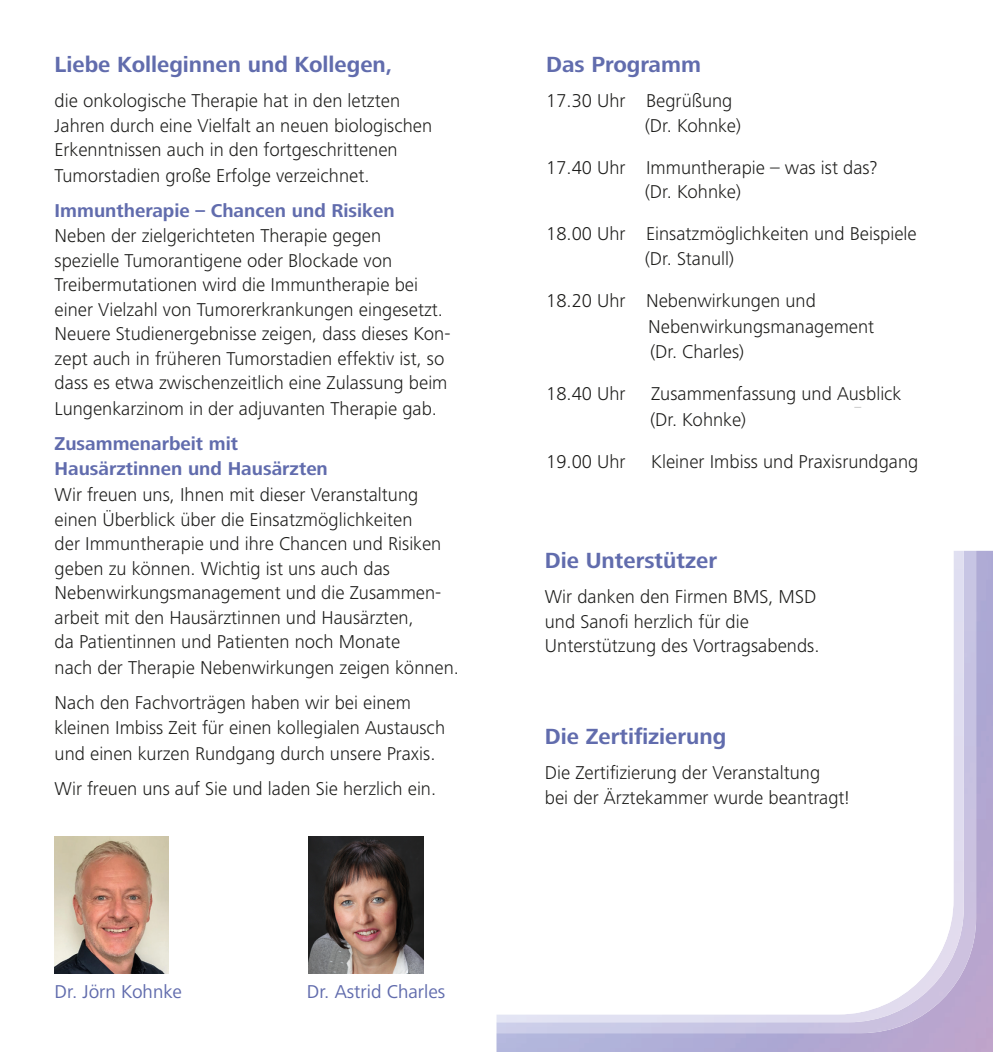
<style>
.page{position:relative;width:993px;height:1052px;background:#fff}
.page>*{position:absolute;margin:0;border:0;box-sizing:border-box;transform-origin:0 0}
.t1{font:700 22.75px "Frutiger Next LT";color:#616cad}
.t2{font:300 19.25px/24.5px "Frutiger Next LT";color:#1d1d1b}
.t3{font:700 19.25px/24.5px "Frutiger Next LT";color:#616cad}
.t4{font:19.25px "Frutiger Next LT";color:#616cad}
</style>
<div class="page">
<img style="left:496px;top:551px;width:496px;height:501px">
<img style="left:496px;top:551px;width:479px;height:482px">
<img style="left:496px;top:551px;width:467px;height:471px">
<svg style="left:372px;top:551px;width:581px;height:463px"></svg>
<img style="left:309px;top:836px;width:114px;height:137px">
<img style="left:55px;top:836px;width:114px;height:137px">
<p class="t1" style="left:55px;top:52px;width:339px">Liebe Kolleginnen und Kollegen,</p>
<p class="t2" style="left:55px;top:89px;width:379px">die onkologische Therapie hat in den letzten<br>Jahren durch eine Vielfalt an neuen biologischen<br>Erkenntnissen auch in den fortgeschrittenen</p>
<p class="t2" style="left:55px;top:164px;width:316px">Tumorstadien große Erfolge verzeichnet.</p>
<p class="t3" style="left:55px;top:199px;width:341px">Immuntherapie – Chancen und Risiken</p>
<p class="t2" style="left:55px;top:223px;width:397px">Neben der zielgerichteten Therapie gegen spezielle Tumorantigene oder Blockade von Treibermutationen wird die Immuntherapie bei einer Vielzahl von Tumorerkrankungen eingesetzt.<br>Neuere Studienergebnisse zeigen, dass dieses Kon&shy;zept auch in früheren Tumorstadien effektiv ist, so dass es etwa zwischenzeitlich eine Zulassung beim</p>
<p class="t2" style="left:55px;top:397px;width:384px">Lungenkarzinom in der adjuvanten Therapie gab.</p>
<p class="t3" style="left:55px;top:432px;width:275px">Zusammenarbeit mit<br>Hausärztinnen und Hausärzten</p>
<p class="t2" style="left:55px;top:482px;width:388px">Wir freuen uns, Ihnen mit dieser Veranstaltung einen Überblick über die Einsatzmöglichkeiten der Immuntherapie und ihre Chancen und Risiken geben zu können. Wichtig ist uns auch das Nebenwirkungsmanagement und die Zusammen&shy;arbeit mit den Hausärztinnen und Hausärzten,<br>da Patientinnen und Patienten noch Monate</p>
<p class="t2" style="left:55px;top:650px;width:406px;line-height:35px">nach der Therapie Nebenwirkungen zeigen können.<br>Nach den Fachvorträgen haben wir bei einem</p>
<p class="t2" style="left:55px;top:714px;width:392px;line-height:26.2px">kleinen Imbiss Zeit für einen kollegialen Austausch und einen kurzen Rundgang durch unsere Praxis.</p>
<p class="t2" style="left:55px;top:776px;width:383px">Wir freuen uns auf Sie und laden Sie herzlich ein.</p>
<p class="t4" style="left:55px;top:981px;width:129px">Dr. Jörn Kohnke</p>
<p class="t4" style="left:307px;top:981px;width:140px">Dr. Astrid Charles</p>
<p class="t1" style="left:546px;top:52px;width:156px">Das Programm</p>
<p class="t2" style="left:644px;top:89px;width:98px;text-indent:-99px">17.30 Uhr Begrüßung (Dr. Kohnke)</p>
<p class="t2" style="left:644px;top:155px;width:234px;text-indent:-99px">17.40 Uhr Immuntherapie – was ist das? (Dr. Kohnke)</p>
<p class="t2" style="left:644px;top:222px;width:273px;text-indent:-99px">18.00 Uhr Einsatzmöglichkeiten und Beispiele (Dr. Stanull)</p>
<p class="t2" style="left:648px;top:287px;width:227px;line-height:26.2px;text-indent:-102px">18.20 Uhr Nebenwirkungen und<br>Nebenwirkungsmanagement</p>
<p class="t2" style="left:649px;top:339px;width:96px">(Dr. Charles)</p>
<p class="t2" style="left:546px;top:381px;width:81px">18.40 Uhr</p>
<p class="t2" style="left:649px;top:380px;width:253px;line-height:26.2px">Zusammenfassung und Ausblick (Dr. Kohnke)</p>
<p class="t2" style="left:546px;top:449px;width:81px">19.00 Uhr</p>
<p class="t2" style="left:651px;top:449px;width:269px">Kleiner Imbiss und Praxisrundgang</p>
<p class="t1" style="left:544px;top:548px;width:174px">Die Unterstützer</p>
<p class="t2" style="left:544px;top:585px;width:276px">Wir danken den Firmen BMS, MSD und Sanofi herzlich für die<br>Unterstützung des Vortragsabends.</p>
<p class="t1" style="left:544px;top:724px;width:183px">Die Zertifizierung</p>
<p class="t2" style="left:544px;top:760px;width:306px">Die Zertifizierung der Veranstaltung<br>bei der Ärztekammer wurde beantragt!</p>
</div>
